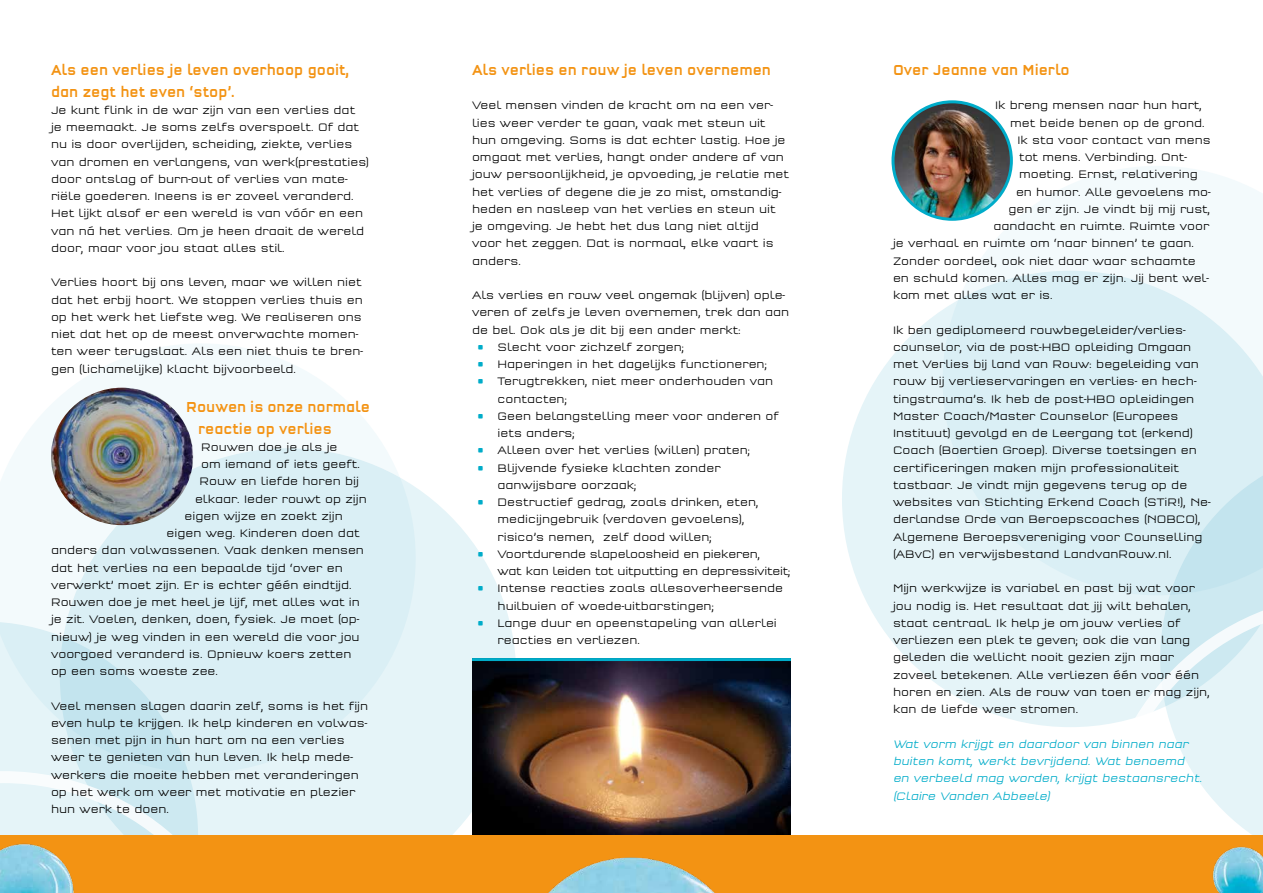
<style>
.page{position:relative;width:1263px;height:893px;background:#fff}
.page>*{position:absolute;margin:0;border:0;box-sizing:border-box;transform-origin:0 0}
.t1{font:500 15px/21.8px "Q Type Square";color:#f39313;scale:.85 1}
.t2{font:300 11.25px/17.2px "Q Type Square";color:#000}
.t3{font:italic 300 11.25px/17.2px "Q Type Square";color:#00acc9}
.t4{font:300 11.25px/17.2px "Q Type Square";letter-spacing:-.02em;color:#000}
.s1{color:#00acc9}
</style>
<div class="page">
<img style="left:516px;top:661px;width:275px;height:175px">
<svg style="left:943px;top:166px;width:320px;height:105px;fill:#f3fafc"></svg>
<svg style="left:842px;top:271px;width:421px;height:456px;fill:#daeff5"></svg>
<svg style="left:1098px;top:594px;width:165px;height:242px"></svg>
<svg style="left:0;top:344px;width:385px;height:277px;fill:#f3fafc"></svg>
<svg style="left:0;top:621px;width:60px;height:150px;background:#e1f2f7"></svg>
<svg style="left:60px;top:448px;width:456px;height:388px;background:#d0e0e5"></svg>
<svg style="left:0;top:771px;width:260px;height:65px;background:#e0f0f2"></svg>
<div style="left:0;top:836px;width:1263px;height:57px;background:#f39313"></div>
<img style="left:895px;top:102px;width:116px;height:117px">
<div style="left:891px;top:100px;width:122px;height:121px;border:3px solid #00acc9;border-radius:50%"></div>
<hr style="left:472px;top:658px;width:319px;height:3px;background:#00acc9">
<img style="left:0;top:843px;width:74px;height:50px">
<img style="left:548px;top:857px;width:167px;height:36px">
<img style="left:1212px;top:846px;width:51px;height:47px">
<img style="left:51px;top:388px;width:142px;height:137px">
<h1 class="t1" style="left:51px;top:59px;width:352px">Als een verlies je leven overhoop gooit, dan zegt het even ‘stop’.</h1>
<p class="t2" style="left:51px;top:102px;width:320px">Je kunt flink in de war zijn van een verlies dat<br>je meemaakt. Je soms zelfs overspoelt. Of dat nu is door overlijden, scheiding, ziekte, verlies van dromen en verlangens, van werk(prestaties) door ontslag of burn-out of verlies van mate&shy;riële goederen. Ineens is er zoveel veranderd.<br>Het lijkt alsof er een wereld is van vóór en een van ná het verlies. Om je heen draait de wereld door, maar voor jou staat alles stil.</p>
<p class="t2" style="left:51px;top:274px;width:313px">Verlies hoort bij ons leven, maar we willen niet dat het erbij hoort. We stoppen verlies thuis en op het werk het liefste weg. We realiseren ons niet dat het op de meest onverwachte momen&shy;ten weer terugslaat. Als een niet thuis te bren&shy;gen (lichamelijke) klacht bijvoorbeeld.</p>
<h1 class="t1" style="left:198px;top:396px;width:204px;text-indent:-12px">Rouwen is onze normale reactie op verlies</h1>
<p class="t2" style="left:201px;top:438px;width:138px">Rouwen doe je als je</p>
<p class="t2" style="left:201px;top:456px;width:161px">om iemand of iets geeft.</p>
<p class="t2" style="left:200px;top:473px;width:161px">Rouw en liefde horen bij</p>
<p class="t2" style="left:195px;top:490px;width:173px">elkaar. Ieder rouwt op zijn</p>
<p class="t2" style="left:185px;top:507px;width:160px">eigen wijze en zoekt zijn</p>
<p class="t2" style="left:167px;top:525px;width:195px">eigen weg. Kinderen doen dat</p>
<p class="t2" style="left:51px;top:542px;width:314px">anders dan volwassenen. Vaak denken mensen</p>
<p class="t2" style="left:51px;top:559px;width:293px">dat het verlies na een bepaalde tijd ‘over en</p>
<p class="t2" style="left:51px;top:576px;width:303px">verwerkt’ moet zijn. Er is echter géén eindtijd.</p>
<p class="t2" style="left:51px;top:594px;width:310px">Rouwen doe je met heel je lijf, met alles wat in</p>
<p class="t2" style="left:51px;top:611px;width:310px">je zit. Voelen, denken, doen, fysiek. Je moet (op-</p>
<p class="t2" style="left:51px;top:628px;width:310px">nieuw) je weg vinden in een wereld die voor jou</p>
<p class="t2" style="left:51px;top:645px;width:302px">voorgoed veranderd is. Opnieuw koers zetten</p>
<p class="t2" style="left:51px;top:663px;width:169px">op een soms woeste zee.</p>
<p class="t2" style="left:51px;top:697px;width:319px">Veel mensen slagen daarin zelf, soms is het fijn even hulp te krijgen. Ik help kinderen en volwas&shy;senen met pijn in hun hart om na een verlies weer te genieten van hun leven. Ik help mede&shy;werkers die moeite hebben met veranderingen op het werk om weer met motivatie en plezier hun werk te doen.</p>
<h1 class="t1" style="left:472px;top:59px;width:353px">Als verlies en rouw je leven overnemen</h1>
<p class="t2" style="left:472px;top:97px;width:319px">Veel mensen vinden de kracht om na een ver&shy;lies weer verder te gaan, vaak met steun uit hun omgeving. Soms is dat echter lastig. Hoe je omgaat met verlies, hangt onder andere af van jouw persoonlijkheid, je opvoeding, je relatie met het verlies of degene die je zo mist, omstandig&shy;heden en nasleep van het verlies en steun uit je omgeving. Je hebt het dus lang niet altijd voor het zeggen. Dat is normaal, elke vaart is anders.</p>
<p class="t2" style="left:472px;top:287px;width:319px">Als verlies en rouw veel ongemak (blijven) ople&shy;veren of zelfs je leven overnemen, trek dan aan de bel. Ook als je dit bij een ander merkt:</p>
<p class="t2" style="left:476px;top:339px;width:210px"><span class="s1">•</span> Slecht voor zichzelf zorgen;</p>
<p class="t2" style="left:476px;top:356px;width:292px"><span class="s1">•</span> Haperingen in het dagelijks functioneren;</p>
<p class="t2" style="left:497px;top:373px;width:277px;text-indent:-21px"><span class="s1">•</span> Terugtrekken, niet meer onderhouden van contacten;</p>
<p class="t2" style="left:497px;top:408px;width:283px;text-indent:-21px"><span class="s1">•</span> Geen belangstelling meer voor anderen of iets anders;</p>
<p class="t2" style="left:476px;top:442px;width:276px"><span class="s1">•</span> Alleen over het verlies (willen) praten;</p>
<p class="t2" style="left:497px;top:459px;width:225px;text-indent:-21px"><span class="s1">•</span> Blijvende fysieke klachten zonder aanwijsbare oorzaak;</p>
<p class="t2" style="left:497px;top:494px;width:263px;text-indent:-21px"><span class="s1">•</span> Destructief gedrag, zoals drinken, eten, medicijngebruik (verdoven gevoelens), risico’s nemen, zelf dood willen;</p>
<p class="t4" style="left:497px;top:546px;width:295px;text-indent:-21px"><span class="s1">•</span> Voortdurende slapeloosheid en piekeren,<br>wat kan leiden tot uitputting en depressiviteit;</p>
<p class="t2" style="left:497px;top:580px;width:287px;text-indent:-21px"><span class="s1">•</span> Intense reacties zoals allesoverheersende huilbuien of woede-uitbarstingen;</p>
<p class="t2" style="left:497px;top:615px;width:281px;text-indent:-21px"><span class="s1">•</span> Lange duur en opeenstapeling van allerlei reacties en verliezen.</p>
<h1 class="t1" style="left:893px;top:59px;width:209px">Over Jeanne van Mierlo</h1>
<p class="t2" style="left:995px;top:97px;width:209px">Ik breng mensen naar hun hart,</p>
<p class="t2" style="left:1010px;top:114px;width:196px">met beide benen op de grond.</p>
<p class="t2" style="left:1017px;top:132px;width:195px">Ik sta voor contact van mens</p>
<p class="t2" style="left:1019px;top:149px;width:169px">tot mens. Verbinding. Ont-</p>
<p class="t2" style="left:1019px;top:166px;width:180px">moeting. Ernst, relativering</p>
<p class="t2" style="left:1016px;top:183px;width:196px">en humor. Alle gevoelens mo-</p>
<p class="t2" style="left:1008px;top:201px;width:203px">gen er zijn. Je vindt bij mij rust,</p>
<p class="t2" style="left:993px;top:218px;width:217px">aandacht en ruimte. Ruimte voor</p>
<p class="t2" style="left:893px;top:235px;width:303px">je verhaal en ruimte om ‘naar binnen’ te gaan.</p>
<p class="t2" style="left:893px;top:252px;width:304px">Zonder oordeel, ook niet daar waar schaamte</p>
<p class="t2" style="left:893px;top:270px;width:317px">en schuld komen. Alles mag er zijn. Jij bent wel-</p>
<p class="t2" style="left:893px;top:287px;width:161px">kom met alles wat er is.</p>
<p class="t2" style="left:893px;top:321px;width:319px">Ik ben gediplomeerd rouwbegeleider/verlies&shy;counselor, via de post-HBO opleiding Omgaan met Verlies bij land van Rouw: begeleiding van rouw bij verlieservaringen en verlies- en hech&shy;tingstrauma’s. Ik heb de post-HBO opleidingen Master Coach/Master Counselor (Europees Instituut) gevolgd en de Leergang tot (erkend)<br>Coach (Boertien Groep). Diverse toetsingen en certificeringen maken mijn professionaliteit tastbaar. Je vindt mijn gegevens terug op de websites van Stichting Erkend Coach (STiR!), Ne&shy;derlandse Orde van Beroepscoaches (NOBCO), Algemene Beroepsvereniging voor Counselling (ABvC) en verwijsbestand LandvanRouw.nI.</p>
<p class="t2" style="left:893px;top:580px;width:318px">Mijn werkwijze is variabel en past bij wat voor jou nodig is. Het resultaat dat jij wilt behalen, staat centraal. Ik help je om jouw verlies of verliezen een plek te geven; ook die van lang geleden die wellicht nooit gezien zijn maar zoveel betekenen. Alle verliezen één voor één horen en zien. Als de rouw van toen er mag zijn, kan de liefde weer stromen.</p>
<p class="t3" style="left:893px;top:735px;width:313px">Wat vorm krijgt en daardoor van binnen naar buiten komt, werkt bevrijdend. Wat benoemd en verbeeld mag worden, krijgt bestaansrecht. (Claire Vanden Abbeele)</p>
</div>
